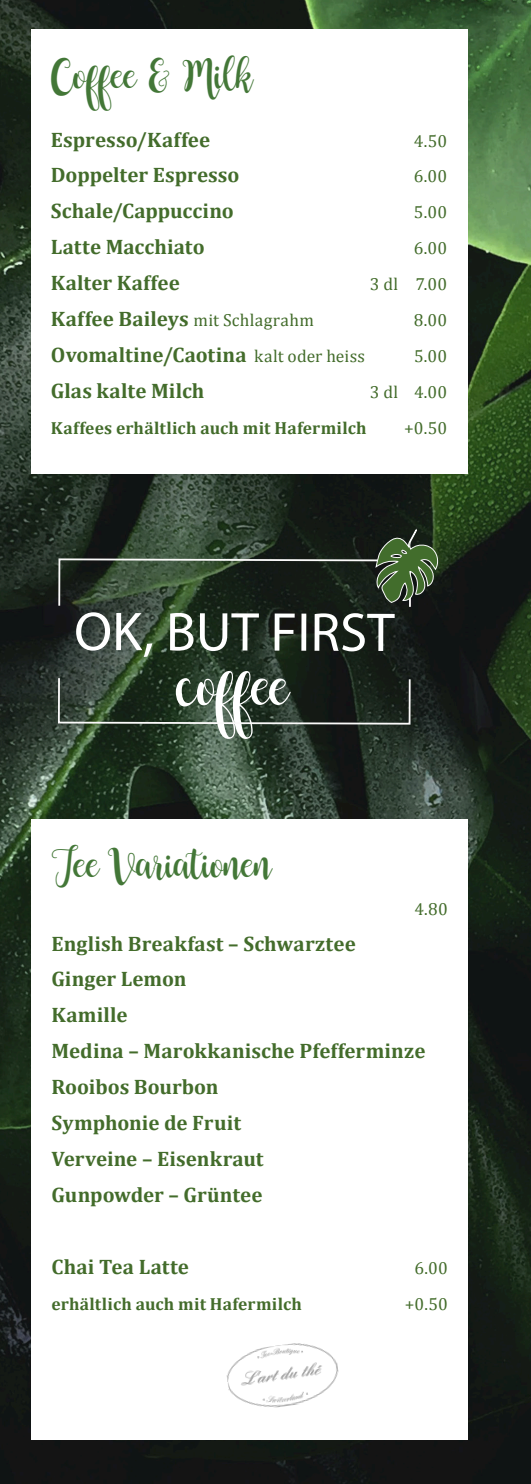
<style>
.page{position:relative;width:531px;height:1484px;background:#fff}
.page>*{position:absolute;margin:0;border:0;box-sizing:border-box;transform-origin:0 0}
.t1{font:55.12px "Myriad Pro";letter-spacing:-.005em;color:#fff}
.t2{font:52.32px "Buttercup Sample";color:#fff}
.Titel{font:35px "Buttercup Sample";letter-spacing:.015em;color:#437737}
.Gang_Titel{font:700 21px "Cambria";letter-spacing:.005em;color:#436c2b}
.Gang_Titel-2{font:700 17.5px "Cambria";letter-spacing:.015em;color:#436c2b}
.Gang_Titel-3{font:17.5px "Cambria";letter-spacing:.01em;color:#436c2b}
.s1{font-weight:400;font-size:17.5px}
</style>
<div class="page">
<img style="left:0;top:0;width:531px;height:1483px">
<div style="left:32px;top:819px;width:436px;height:620px;background:#fff"></div>
<svg style="left:57px;top:557px;width:355px;height:168px"></svg>
<svg style="left:375px;top:528px;width:64px;height:75px"></svg>
<div style="left:31px;top:30px;width:436px;height:444px;background:#fff"></div>
<img style="left:226px;top:1343px;width:113px;height:65px">
<p class="Titel" style="left:51px;top:57px;width:203px">Coffee &amp; Milk</p>
<p class="Gang_Titel" style="left:51px;top:126px;width:161px">Espresso/Kaffee</p>
<p class="Gang_Titel-3" style="left:414px;top:130px;width:35px">4.50</p>
<p class="Gang_Titel" style="left:51px;top:162px;width:190px">Doppelter Espresso</p>
<p class="Gang_Titel-3" style="left:414px;top:166px;width:35px">6.00</p>
<p class="Gang_Titel" style="left:51px;top:198px;width:184px">Schale/Cappuccino</p>
<p class="Gang_Titel-3" style="left:414px;top:202px;width:35px">5.00</p>
<p class="Gang_Titel" style="left:51px;top:234px;width:155px">Latte Macchiato</p>
<p class="Gang_Titel-3" style="left:414px;top:237px;width:35px">6.00</p>
<p class="Gang_Titel" style="left:51px;top:270px;width:130px">Kalter Kaffee</p>
<p class="Gang_Titel-3" style="left:370px;top:273px;width:79px">3 dl 7.00</p>
<p class="Gang_Titel" style="left:51px;top:306px;width:265px">Kaffee Baileys <span class="s1">mit Schlagrahm</span></p>
<p class="Gang_Titel-3" style="left:414px;top:309px;width:35px">8.00</p>
<p class="Gang_Titel" style="left:51px;top:342px;width:315px">Ovomaltine/Caotina <span class="s1">kalt oder heiss</span></p>
<p class="Gang_Titel-3" style="left:414px;top:345px;width:35px">5.00</p>
<p class="Gang_Titel" style="left:51px;top:378px;width:155px">Glas kalte Milch</p>
<p class="Gang_Titel-3" style="left:370px;top:381px;width:79px">3 dl 4.00</p>
<p class="Gang_Titel-2" style="left:51px;top:417px;width:317px">Kaffees erhältlich auch mit Hafermilch</p>
<p class="Gang_Titel-3" style="left:404px;top:417px;width:45px">+0.50</p>
<h1 class="t1" style="left:74px;top:598px;width:322px">OK, BUT FIRST</h1>
<h2 class="t2" style="left:176px;top:659px;width:112px">coffee</h2>
<p class="Titel" style="left:52px;top:846px;width:221px">Tee Variationen</p>
<p class="Gang_Titel-3" style="left:414px;top:898px;width:35px">4.80</p>
<p class="Gang_Titel" style="left:52px;top:930px;width:306px">English Breakfast – Schwarztee</p>
<p class="Gang_Titel" style="left:52px;top:966px;width:136px">Ginger Lemon</p>
<p class="Gang_Titel" style="left:52px;top:1002px;width:78px">Kamille</p>
<p class="Gang_Titel" style="left:52px;top:1038px;width:375px">Medina – Marokkanische Pfefferminze</p>
<p class="Gang_Titel" style="left:52px;top:1074px;width:169px">Rooibos Bourbon</p>
<p class="Gang_Titel" style="left:52px;top:1110px;width:191px">Symphonie de Fruit</p>
<p class="Gang_Titel" style="left:52px;top:1145px;width:214px">Verveine – Eisenkraut</p>
<p class="Gang_Titel" style="left:52px;top:1181px;width:213px">Gunpowder – Grüntee</p>
<p class="Gang_Titel" style="left:52px;top:1253px;width:139px">Chai Tea Latte</p>
<p class="Gang_Titel-3" style="left:414px;top:1256px;width:35px">6.00</p>
<p class="Gang_Titel-2" style="left:52px;top:1292px;width:252px">erhältlich auch mit Hafermilch</p>
<p class="Gang_Titel-3" style="left:405px;top:1292px;width:45px">+0.50</p>
</div>
